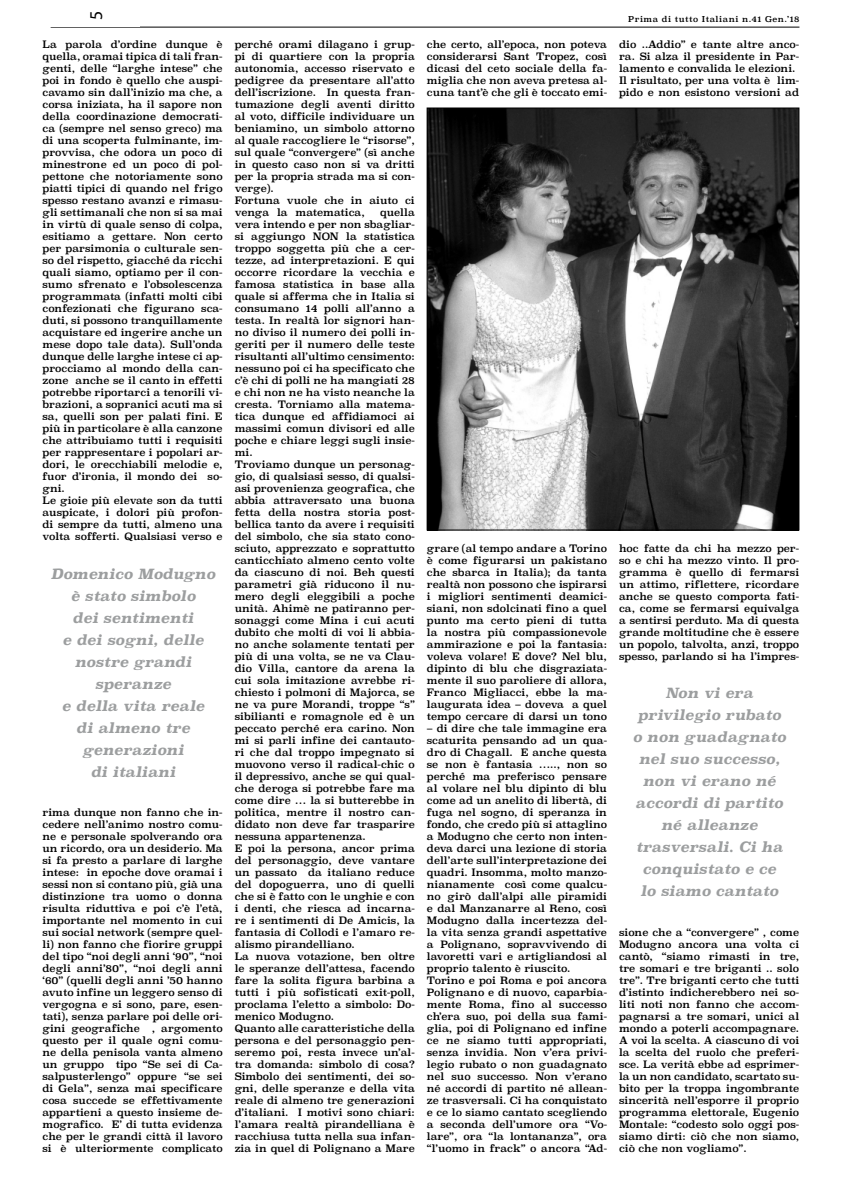
<style>
.page{position:relative;width:842px;height:1191px;background:#fff}
.page>*{position:absolute;margin:0;border:0;box-sizing:border-box;transform-origin:0 0}
.t1{font:18px "Myriad Pro";color:#000}
.t2{font:italic 700 14px/22px "Superclarendon";color:#9c9e9f;text-align:center}
.t3{font:10px/12px "Superclarendon";color:#000}
.t4{font:8px "Superclarendon";letter-spacing:.06em;color:#000}
</style>
<div class="page">
<hr style="left:51px;top:27px;width:748px;height:1px;background:#000">
<img style="left:429px;top:110px;width:368px;height:418px">
<div style="left:427px;top:108px;width:372px;height:422px;border:1px solid #000"></div>
<h1 class="t1" style="left:85px;top:20px;width:11px;rotate:-90deg">5</h1>
<p class="t4" style="left:628px;top:13px;width:173px">Prima di tutto Italiani n.41 Gen.’18</p>
<p class="t3" style="left:43px;top:39px;width:182px">La parola d’ordine dunque è quella, oramai tipica di tali fran&shy;genti, delle “larghe intese” che poi in fondo è quello che auspi&shy;cavamo sin dall’inizio ma che, a corsa iniziata, ha il sapore non della coordinazione democrati&shy;ca (sempre nel senso greco) ma di una scoperta fulminante, im&shy;provvisa, che odora un poco di minestrone ed un poco di pol&shy;pettone che notoriamente sono piatti tipici di quando nel frigo spesso restano avanzi e rimasu&shy;gli settimanali che non si sa mai in virtù di quale senso di colpa, esitiamo a gettare. Non certo per parsimonia o culturale sen&shy;so del rispetto, giacché da ricchi quali siamo, optiamo per il con&shy;sumo sfrenato e l’obsolescenza programmata (infatti molti cibi confezionati che figurano sca&shy;duti, si possono tranquillamente acquistare ed ingerire anche un mese dopo tale data). Sull’onda dunque delle larghe intese ci ap&shy;procciamo al mondo della can&shy;zone anche se il canto in effetti potrebbe riportarci a tenorili vi&shy;brazioni, a sopranici acuti ma si sa, quelli son per palati fini. E più in particolare è alla canzone che attribuiamo tutti i requisiti per rappresentare i popolari ar&shy;dori, le orecchiabili melodie e, fuor d’ironia, il mondo dei so&shy;gni.<br>Le gioie più elevate son da tutti auspicate, i dolori più profon&shy;di sempre da tutti, almeno una volta sofferti. Qualsiasi verso e</p>
<p class="t3" style="left:619px;top:39px;width:182px">dio ..Addio” e tante altre anco&shy;ra. Si alza il presidente in Par&shy;lamento e convalida le elezioni.<br>Il risultato, per una volta è lim&shy;pido e non esistono versioni ad</p>
<p class="t3" style="left:427px;top:39px;width:182px;text-align:justify">che certo, all’epoca, non poteva considerarsi Sant Tropez, così dicasi del ceto sociale della fa&shy;miglia che non aveva pretesa al&shy;cuna tant’è che gli è toccato emi-</p>
<p class="t3" style="left:235px;top:39px;width:182px">perché orami dilagano i grup&shy;pi di quartiere con la propria autonomia, accesso riservato e pedigree da presentare all’atto dell’iscrizione. In questa fran&shy;tumazione degli aventi diritto al voto, difficile individuare un beniamino, un simbolo attorno al quale raccogliere le “risorse”, sul quale “convergere” (sì anche in questo caso non si va dritti per la propria strada ma si con&shy;verge).<br>Fortuna vuole che in aiuto ci venga la matematica,</p>
<p class="t3" style="left:235px;top:207px;width:182px;text-indent:146px">quella vera intendo e per non sbagliar&shy;si aggiungo NON la statistica troppo soggetta più che a cer&shy;tezze, ad interpretazioni. E qui occorre ricordare la vecchia e famosa statistica in base alla quale si afferma che in Italia si consumano 14 polli all’anno a testa. In realtà lor signori han&shy;no diviso il numero dei polli in&shy;geriti per il numero delle teste risultanti all’ultimo censimento: nessuno poi ci ha specificato che c’è chi di polli ne ha mangiati 28 e chi non ne ha visto neanche la cresta. Torniamo alla matema&shy;tica dunque ed affidiamoci ai massimi comun divisori ed alle poche e chiare leggi sugli insie&shy;mi.<br>Troviamo dunque un personag&shy;gio, di qualsiasi sesso, di qualsi&shy;asi provenienza geografica, che abbia attraversato una buona fetta della nostra storia post&shy;bellica tanto da avere i requisiti del simbolo, che sia stato cono&shy;sciuto, apprezzato e soprattutto canticchiato almeno cento volte da ciascuno di noi. Beh questi parametri già riducono il nu&shy;mero degli eleggibili a poche unità. Ahimè ne patiranno per&shy;sonaggi come Mina i cui acuti dubito che molti di voi li abbia&shy;no anche solamente tentati per più di una volta, se ne va Clau&shy;dio Villa, cantore da arena la cui sola imitazione avrebbe ri&shy;chiesto i polmoni di Majorca, se ne va pure Morandi, troppe “s” sibilianti e romagnole ed è un peccato perché era carino. Non mi si parli infine dei cantauto&shy;ri che dal troppo impegnato si muovono verso il radical-chic o il depressivo, anche se qui qual&shy;che deroga si potrebbe fare ma come dire … la si butterebbe in politica, mentre il nostro can&shy;didato non deve far trasparire nessuna appartenenza.<br>E poi la persona, ancor prima del personaggio, deve vantare un passato da italiano reduce del dopoguerra, uno di quelli che si è fatto con le unghie e con i denti, che riesca ad incarna&shy;re i sentimenti di De Amicis, la fantasia di Collodi e l’amaro re&shy;alismo pirandelliano.<br>La nuova votazione, ben oltre le speranze dell’attesa, facendo fare la solita figura barbina a tutti i più sofisticati exit-poll, proclama l’eletto a simbolo: Do&shy;menico Modugno.<br>Quanto alle caratteristiche della persona e del personaggio pen&shy;seremo poi, resta invece un’al&shy;tra domanda: simbolo di cosa?<br>Simbolo dei sentimenti, dei so&shy;gni, delle speranze e della vita reale di almeno tre generazioni d’italiani. I motivi sono chiari: l’amara realtà pirandelliana è racchiusa tutta nella sua infan&shy;zia in quel di Polignano a Mare</p>
<p class="t3" style="left:427px;top:543px;width:182px;text-align:justify">grare (al tempo andare a Torino è come figurarsi un pakistano che sbarca in Italia); da tanta realtà non possono che ispirarsi i migliori sentimenti deamici&shy;siani, non sdolcinati fino a quel punto ma certo pieni di tutta la nostra più compassionevole ammirazione e poi la fantasia: voleva volare! E dove? Nel blu, dipinto di blu che disgraziata&shy;mente il suo paroliere di allora, Franco Migliacci, ebbe la ma&shy;laugurata idea – doveva a quel tempo cercare di darsi un tono</p>
<p class="t3" style="left:427px;top:723px;width:182px">– di dire che tale immagine era scaturita pensando ad un qua&shy;dro di Chagall. E anche questa se non è fantasia ….., non so perché ma preferisco pensare al volare nel blu dipinto di blu come ad un anelito di libertà, di fuga nel sogno, di speranza in fondo, che credo più si attaglino a Modugno che certo non inten&shy;deva darci una lezione di storia dell’arte sull’interpretazione dei quadri. Insomma, molto manzo&shy;nianamente così come qualcu&shy;no girò dall’alpi alle piramidi e dal Manzanarre al Reno, così<br>Modugno dalla incertezza del&shy;la vita senza grandi aspettative a Polignano, sopravvivendo di lavoretti vari e artigliandosi al proprio talento è riuscito.<br>Torino e poi Roma e poi ancora<br>Polignano e di nuovo, caparbia&shy;mente Roma, fino al successo ch’era suo, poi della sua fami&shy;glia, poi di Polignano ed infine ce ne siamo tutti appropriati, senza invidia. Non v’era privi&shy;legio rubato o non guadagnato nel suo successo. Non v’erano né accordi di partito né allean&shy;ze trasversali. Ci ha conquistato e ce lo siamo cantato scegliendo a seconda dell’umore ora “Vo&shy;lare”, ora “la lontananza”, ora “l’uomo in frack” o ancora “Ad-</p>
<p class="t3" style="left:619px;top:543px;width:182px;text-align:justify">hoc fatte da chi ha mezzo per&shy;so e chi ha mezzo vinto. Il pro&shy;gramma è quello di fermarsi un attimo, riflettere, ricordare anche se questo comporta fati&shy;ca, come se fermarsi equivalga a sentirsi perduto. Ma di questa grande moltitudine che è essere un popolo, talvolta, anzi, troppo spesso, parlando si ha l’impres-</p>
<h2 class="t2" style="left:51px;top:563px;width:166px">Domenico Modugno è stato simbolo<br>dei sentimenti<br>e dei sogni, delle nostre grandi speranze<br>e della vita reale<br>di almeno tre generazioni<br>di italiani</h2>
<h2 class="t2" style="left:633px;top:681px;width:155px">Non vi era privilegio rubato o non guadagnato nel suo successo, non vi erano né accordi di partito né alleanze trasversali. Ci ha conquistato e ce<br>lo siamo cantato</h2>
<p class="t3" style="left:43px;top:807px;width:182px;text-align:justify">rima dunque non fanno che in&shy;cedere nell’animo nostro comu&shy;ne e personale spolverando ora un ricordo, ora un desiderio. Ma si fa presto a parlare di larghe intese: in epoche dove oramai i sessi non si contano più, già una distinzione tra uomo o donna risulta riduttiva e poi c’è l’età, importante nel momento in cui sui social network (sempre quel&shy;li) non fanno che fiorire gruppi del tipo “noi degli anni ‘90”, “noi degli anni’80”, “noi degli anni ‘60” (quelli degli anni ’50 hanno avuto infine un leggero senso di vergogna e si sono, pare, esen&shy;tati), senza parlare poi delle ori&shy;gini geografiche , argomento questo per il quale ogni comu&shy;ne della penisola vanta almeno un gruppo tipo “Se sei di Ca&shy;salpusterlengo” oppure “se sei di Gela”, senza mai specificare cosa succede se effettivamente appartieni a questo insieme de&shy;mografico. E’ di tutta evidenza che per le grandi città il lavoro si è ulteriormente complicato</p>
<p class="t3" style="left:619px;top:927px;width:182px;text-align:justify">sione che a “convergere” , come Modugno ancora una volta ci cantò, “siamo rimasti in tre, tre somari e tre briganti .. solo tre”. Tre briganti certo che tutti d’istinto indicherebbero nei so&shy;liti noti non fanno che accom&shy;pagnarsi a tre somari, unici al mondo a poterli accompagnare.<br>A voi la scelta. A ciascuno di voi la scelta del ruolo che preferi&shy;sce. La verità ebbe ad esprimer&shy;la un non candidato, scartato su&shy;bito per la troppa ingombrante sincerità nell’esporre il proprio programma elettorale, Eugenio Montale: “codesto solo oggi pos&shy;siamo dirti: ciò che non siamo, ciò che non vogliamo”.</p>
</div>
